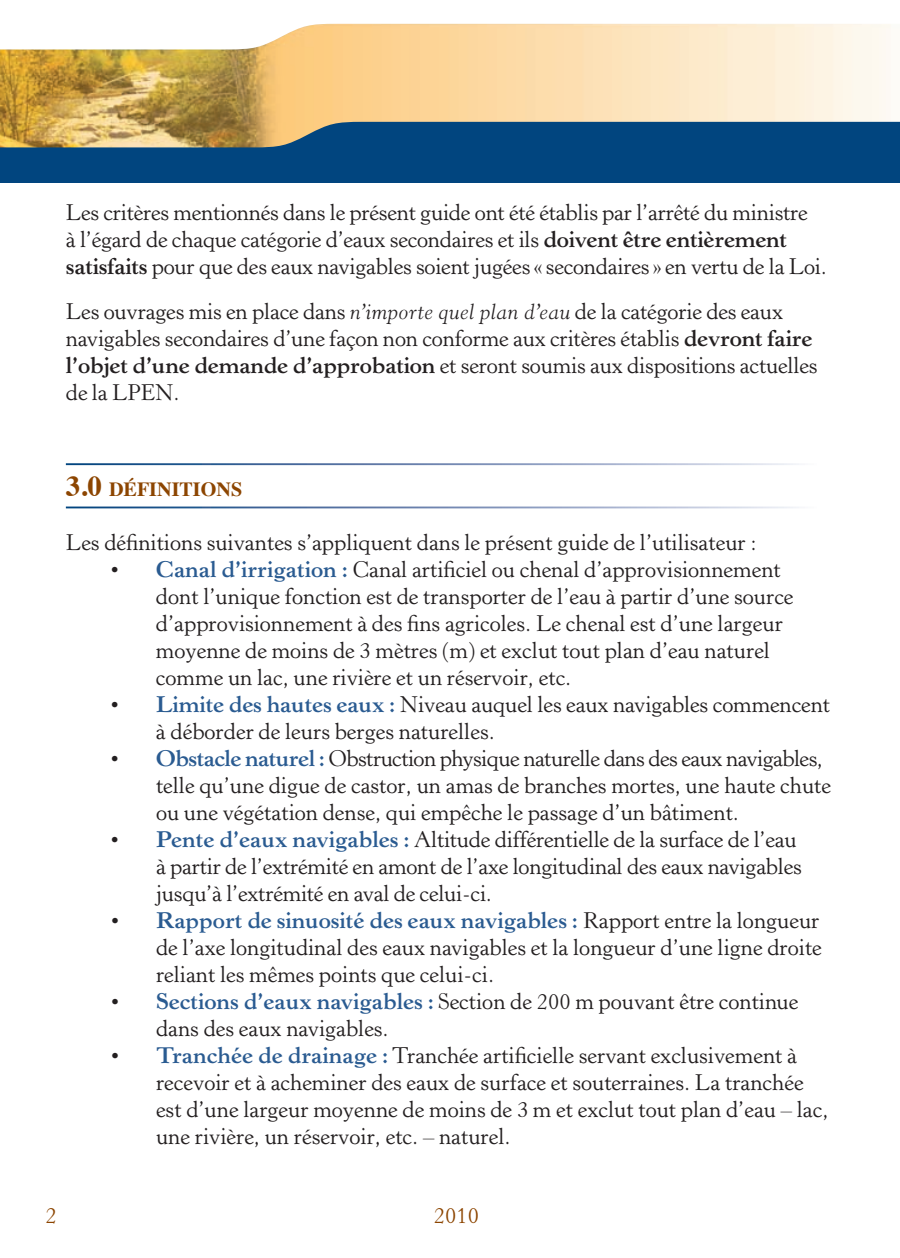
<style>
.page{position:relative;width:900px;height:1258px;background:#fff}
.page>*{position:absolute;margin:0;border:0;box-sizing:border-box;transform-origin:0 0}
.t1{font:22.5px/27px "Horley Old Style MT Std";color:#231f20}
.t2{font:22.5px "Horley Old Style MT Std";color:#8c4501}
.t3{font:700 20.25px "Times";color:#8c4501}
.s1{font-weight:700}
.s2{font-weight:300;font-style:italic}
.s3{font-size:28.75px}
.s4{font-weight:700;color:#2a5b91}
</style>
<div class="page">
<img style="left:0;top:24px;width:899px;height:98px">
<svg style="left:0;top:122px;width:899px;height:61px;fill:#01457f"></svg>
<p class="t1" style="left:66px;top:199px;width:762px">Les critères mentionnés dans le présent guide ont été établis par l’arrêté du ministre<br>à l’égard de chaque catégorie d’eaux secondaires et ils <span class="s1">doivent être entièrement satisfaits</span> pour que des eaux navigables soient jugées « secondaires » en vertu de la Loi.</p>
<p class="t1" style="left:66px;top:298px;width:752px">Les ouvrages mis en place dans <span class="s2">n’importe quel plan d’eau</span> de la catégorie des eaux navigables secondaires d’une façon non conforme aux critères établis <span class="s1">devront faire l’objet d’une demande d’approbation</span> et seront soumis aux dispositions actuelles de la LPEN.</p>
<p class="t3" style="left:66px;top:469px;width:178px"><span class="s3">3.0</span> DéfINITIONS</p>
<p class="t1" style="left:66px;top:529px;width:692px">Les définitions suivantes s’appliquent dans le présent guide de l’utilisateur :</p>
<p class="t1" style="left:156px;top:556px;width:639px;text-indent:-45px">• <span class="s4">Canal d’irrigation :</span> Canal artificiel ou chenal d’approvisionnement dont l’unique fonction est de transporter de l’eau à partir d’une source d’approvisionnement à des fins agricoles. Le chenal est d’une largeur moyenne de moins de 3 mètres (m) et exclut tout plan d’eau naturel comme un lac, une rivière et un réservoir, etc.</p>
<p class="t1" style="left:156px;top:691px;width:675px;text-indent:-45px">• <span class="s4">Limite des hautes eaux :</span> Niveau auquel les eaux navigables commencent à déborder de leurs berges naturelles.</p>
<p class="t1" style="left:156px;top:745px;width:676px;text-indent:-45px">• <span class="s4">Obstacle naturel :</span> Obstruction physique naturelle dans des eaux navigables, telle qu’une digue de castor, un amas de branches mortes, une haute chute ou une végétation dense, qui empêche le passage d’un bâtiment.</p>
<p class="t1" style="left:156px;top:826px;width:647px;text-indent:-45px">• <span class="s4">Pente d’eaux navigables :</span> Altitude différentielle de la surface de l’eau à partir de l’extrémité en amont de l’axe longitudinal des eaux navigables jusqu’à l’extrémité en aval de celui-ci.</p>
<p class="t1" style="left:156px;top:907px;width:667px;text-align:justify;text-indent:-45px">• <span class="s4">Rapport de sinuosité des eaux navigables :</span> Rapport entre la longueur de l’axe longitudinal des eaux navigables et la longueur d’une ligne droite reliant les mêmes points que celui-ci.</p>
<p class="t1" style="left:156px;top:988px;width:643px;text-indent:-45px">• <span class="s4">Sections d’eaux navigables :</span> Section de 200 m pouvant être continue dans des eaux navigables.</p>
<p class="t1" style="left:156px;top:1042px;width:673px;text-indent:-45px">• <span class="s4">Tranchée de drainage :</span> Tranchée artificielle servant exclusivement à recevoir et à acheminer des eaux de surface et souterraines. La tranchée est d’une largeur moyenne de moins de 3 m et exclut tout plan d’eau – lac, une rivière, un réservoir, etc. – naturel.</p>
<p class="t2" style="left:45px;top:1201px;width:13px">2</p>
<p class="t2" style="left:433px;top:1201px;width:46px">2010</p>
</div>
